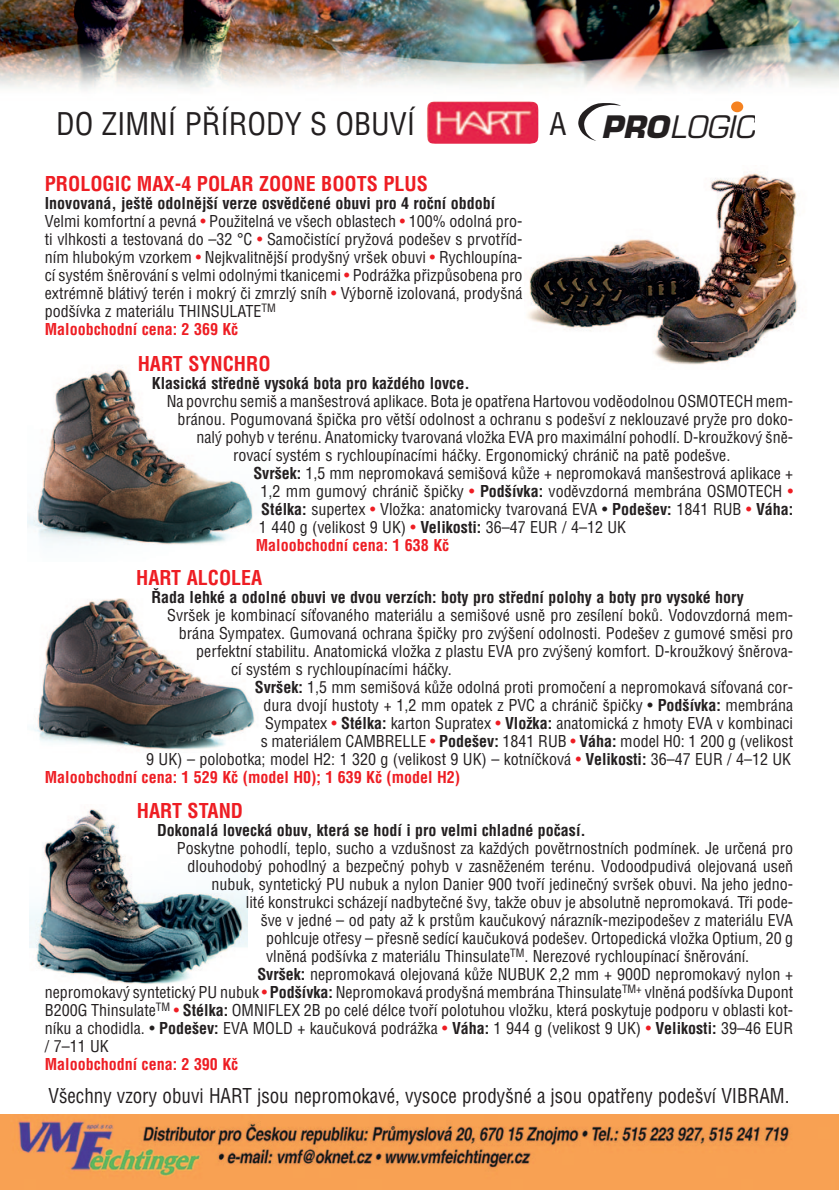
<style>
.page{position:relative;width:840px;height:1190px;background:#fff}
.page>*{position:absolute;margin:0;border:0;box-sizing:border-box;transform-origin:0 0}
.t1{font:30.6px "Helvetica Cond CE";color:#231f20}
.t2{font:italic 30.2px "Eurostile CE";color:#231f20}
.t3{font:20px "Helvetica Cond CE";color:#231f20;scale:.95 1}
.t4{font:700 20px "Helvetica Cond CE";color:#ee1d23}
.t5{font:16px/18px "Helvetica Cond CE";color:#231f20}
.t6{font:700 16px "Helvetica Cond CE";color:#231f20}
.t7{font:700 16px "Helvetica Cond CE";color:#ee1d23}
.s1{font-weight:700}
.s2{color:#ee1d23}
.s3{font-weight:700;color:#ee1d23}
</style>
<div class="page">
<img style="left:32px;top:598px;width:223px;height:152px">
<img style="left:28px;top:369px;width:225px;height:176px">
<img style="left:0;top:1115px;width:839px;height:75px">
<img style="left:0;top:0;width:839px;height:90px">
<img style="left:527px;top:172px;width:271px;height:193px">
<img style="left:30px;top:809px;width:218px;height:175px">
<img style="left:427px;top:101px;width:112px;height:43px">
<svg style="left:578px;top:103px;width:43px;height:38px"></svg>
<div style="left:731px;top:101px;width:12px;height:11px;background:#f58220;border-radius:50%"></div>
<h1 class="t1" style="left:56px;top:113px;width:361px">DO ZIMNÍ P¤ÍRODY S OBUVÍ</h1>
<h1 class="t1" style="left:549px;top:113px;width:18px">A</h1>
<p class="t4" style="left:45px;top:177px;width:385px">PROLOGIC MAX-4 POLAR ZOONE BOOTS PLUS</p>
<p class="t5" style="left:45px;top:197px;width:479px"><span class="s1">Inovovaná, je‰tû odolnûj‰í verze osvûdãené obuvi pro 4 roãní období </span>Velmi komfortní a pevná <span class="s2">•</span> PouÏitelná ve v‰ech oblastech <span class="s2">•</span> 100% odolná pro&shy;ti vlhkosti a testovaná do –32 °C <span class="s2">•</span> Samoãistící pryÏová pode‰ev s prvotfiíd&shy;ním hlubok˘m vzorkem <span class="s2">•</span> Nejkvalitnûj‰í prody‰n˘ vr‰ek obuvi <span class="s2">•</span> Rychloupína&shy;cí systém ‰nûrování s velmi odoln˘mi tkanicemi <span class="s2">•</span> PodráÏka pfiizpÛsobena pro extrémnû blátiv˘ terén i mokr˘ ãi zmrzl˘ sníh <span class="s2">•</span> V˘bornû izolovaná, prody‰ná pod‰ívka z materiálu THINSULATE<sup>TM<br></sup><span class="s3">Maloobchodní cena: 2 369 Kã</span></p>
<h2 class="t2" style="left:601px;top:119px;width:155px"><span class="s1">PRO</span>LOGIC</h2>
<p class="t4" style="left:138px;top:356px;width:134px">HART SYNCHRO</p>
<p class="t6" style="left:152px;top:377px;width:319px">Klasická stfiednû vysoká bota pro kaÏdého lovce.</p>
<p class="t5" style="left:167px;top:394px;width:628px">Na povrchu semi‰ a man‰estrová aplikace. Bota je opatfiena Hartovou vodûodolnou OSMOTECH mem-</p>
<p class="t5" style="left:178px;top:412px;width:617px">bránou. Pogumovaná ‰piãka pro vût‰í odolnost a ochranu s pode‰ví z neklouzavé pryÏe pro doko-</p>
<p class="t5" style="left:196px;top:430px;width:598px">nal˘ pohyb v terénu. Anatomicky tvarovaná vloÏka EVA pro maximální pohodlí. D-krouÏkov˘ ‰nû-</p>
<p class="t5" style="left:233px;top:448px;width:499px">rovací systém s rychloupínacími háãky. Ergonomick˘ chrániã na patû pode‰ve.</p>
<p class="t5" style="left:253px;top:466px;width:541px"><span class="s1">Svr‰ek:</span> 1,5 mm nepromokavá semi‰ová kÛÏe + nepromokavá man‰estrová aplikace +</p>
<p class="t5" style="left:261px;top:484px;width:534px">1,2 mm gumov˘ chrániã ‰piãky <span class="s2">•</span> <span class="s1">Pod‰ívka:</span> vodûvzdorná membrána OSMOTECH <span class="s2">•</span></p>
<p class="t5" style="left:261px;top:502px;width:533px"><span class="s1">Stélka:</span> supertex <span class="s2">•</span> VloÏka: anatomicky tvarovaná EVA • <span class="s1">Pode‰ev:</span> 1841 RUB <span class="s2">•</span> <span class="s1">Váha:</span></p>
<p class="t5" style="left:259px;top:520px;width:369px">1 440 g (velikost 9 UK) <span class="s2">•</span> <span class="s1">Velikosti:</span> 36–47 EUR / 4–12 UK</p>
<p class="t7" style="left:256px;top:539px;width:195px">Maloobchodní cena: 1 638 Kã</p>
<p class="t4" style="left:136px;top:571px;width:128px">HART ALCOLEA</p>
<p class="t6" style="left:151px;top:592px;width:594px">¤ada lehké a odolné obuvi ve dvou verzích: boty pro stfiední polohy a boty pro vysoké hory</p>
<p class="t5" style="left:167px;top:608px;width:627px">Svr‰ek je kombinací síÈovaného materiálu a semi‰ové usnû pro zesílení bokÛ. Vodovzdorná mem-</p>
<p class="t5" style="left:179px;top:626px;width:616px">brána Sympatex. Gumovaná ochrana ‰piãky pro zv˘‰ení odolnosti. Pode‰ev z gumové smûsi pro</p>
<p class="t5" style="left:196px;top:644px;width:598px">perfektní stabilitu. Anatomická vloÏka z plastu EVA pro zv˘‰en˘ komfort. D-krouÏkov˘ ‰nûrova-</p>
<p class="t5" style="left:231px;top:662px;width:222px">cí systém s rychloupínacími háãky.</p>
<p class="t5" style="left:255px;top:680px;width:540px"><span class="s1">Svr‰ek:</span> 1,5 mm semi‰ová kÛÏe odolná proti promoãení a nepromokavá síÈovaná cor-</p>
<p class="t5" style="left:264px;top:698px;width:531px">dura dvojí hustoty + 1,2 mm opatek z PVC a chrániã ‰piãky • <span class="s1">Pod‰ívka:</span> membrána</p>
<p class="t5" style="left:265px;top:716px;width:530px">Sympatex <span class="s2">•</span> <span class="s1">Stélka:</span> karton Supratex <span class="s2">•</span> <span class="s1">VloÏka:</span> anatomická z hmoty EVA v kombinaci</p>
<p class="t5" style="left:261px;top:734px;width:534px">s materiálem CAMBRELLE <span class="s2">•</span> <span class="s1">Pode‰ev:</span> 1841 RUB <span class="s2">•</span> <span class="s1">Váha:</span> model H0: 1 200 g (velikost</p>
<p class="t5" style="left:146px;top:752px;width:646px">9 UK) – polobotka; model H2: 1 320 g (velikost 9 UK) – kotníãková <span class="s2">•</span> <span class="s1">Velikosti:</span> 36–47 EUR / 4–12 UK</p>
<p class="t7" style="left:45px;top:772px;width:417px">Maloobchodní cena: 1 529 Kã (model H0); 1 639 Kã (model H2)</p>
<p class="t4" style="left:137px;top:804px;width:108px">HART STAND</p>
<p class="t6" style="left:157px;top:825px;width:430px">Dokonalá lovecká obuv, která se hodí i pro velmi chladné poãasí.</p>
<p class="t5" style="left:177px;top:842px;width:618px">Poskytne pohodlí, teplo, sucho a vzdu‰nost za kaÏd˘ch povûtrnostních podmínek. Je urãená pro</p>
<p class="t5" style="left:187px;top:860px;width:607px">dlouhodob˘ pohodln˘ a bezpeãn˘ pohyb v zasnûÏeném terénu. Vodoodpudivá olejovaná useÀ</p>
<p class="t5" style="left:211px;top:878px;width:583px">nubuk, syntetick˘ PU nubuk a nylon Danier 900 tvofií jedineãn˘ svr‰ek obuvi. Na jeho jedno-</p>
<p class="t5" style="left:246px;top:896px;width:549px">lité konstrukci scházejí nadbyteãné ‰vy, takÏe obuv je absolutnû nepromokavá. Tfii pode-</p>
<p class="t5" style="left:261px;top:914px;width:534px">‰ve v jedné – od paty aÏ k prstÛm kauãukov˘ nárazník-mezipode‰ev z materiálu EVA</p>
<p class="t5" style="left:266px;top:932px;width:529px">pohlcuje otfiesy – pfiesnû sedící kauãuková pode‰ev. Ortopedická vloÏka Optium, 20 g</p>
<p class="t5" style="left:266px;top:950px;width:485px">vlnûná pod‰ívka z materiálu Thinsulate<sup>TM</sup>. Nerezové rychloupínací ‰nûrování.</p>
<p class="t5" style="left:257px;top:968px;width:537px"><span class="s1">Svr‰ek:</span> nepromokavá olejovaná kÛÏe NUBUK 2,2 mm + 900D nepromokav˘ nylon +</p>
<p class="t5" style="left:45px;top:986px;width:750px">nepromokav˘ syntetick˘ PU nubuk <span class="s2">•</span> <span class="s1">Pod‰ívka:</span> Nepromokavá prody‰ná membrána Thinsulate<sup>TM+</sup> vlnûná pod‰ívka Dupont</p>
<p class="t5" style="left:45px;top:1004px;width:750px">B200G Thinsulate<sup>TM</sup> <span class="s2">•</span> <span class="s1">Stélka:</span> OMNIFLEX 2B po celé délce tvofií polotuhou vloÏku, která poskytuje podporu v oblasti kot-</p>
<p class="t5" style="left:45px;top:1022px;width:750px">níku a chodidla. • <span class="s1">Pode‰ev:</span> EVA MOLD + kauãuková podráÏka <span class="s2">•</span> <span class="s1">Váha:</span> 1 944 g (velikost 9 UK) <span class="s2">•</span> <span class="s1">Velikosti:</span> 39–46 EUR</p>
<p class="t5" style="left:45px;top:1040px;width:65px">/ 7–11 UK</p>
<p class="t7" style="left:45px;top:1059px;width:195px">Maloobchodní cena: 2 390 Kã</p>
<p class="t3" style="left:48px;top:1089px;width:782px">V‰echny vzory obuvi HART jsou nepromokavé, vysoce prody‰né a jsou opatfieny pode‰ví VIBRAM.</p>
</div>
